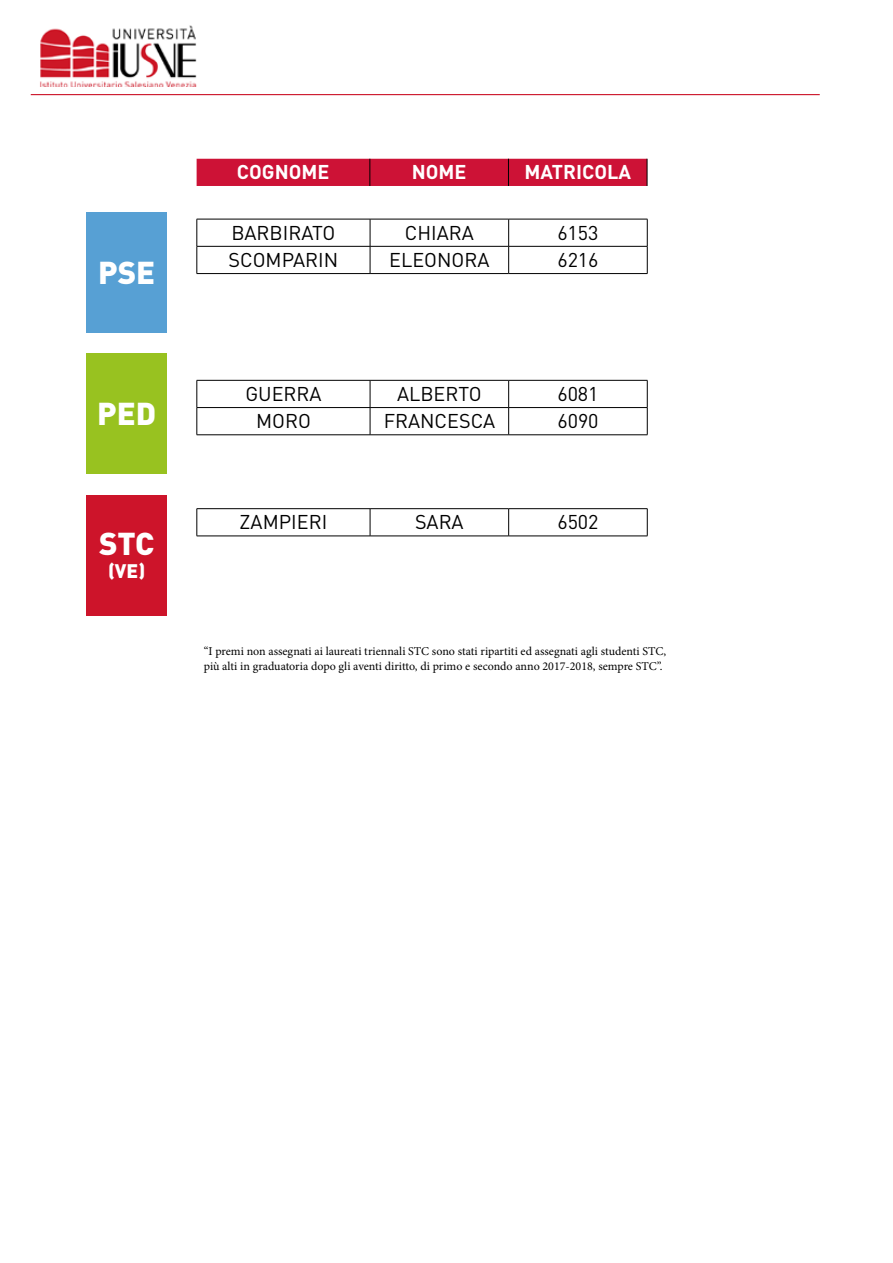
<style>
.page{position:relative;width:893px;height:1263px;background:#fff}
.page>*{position:absolute;margin:0;border:0;box-sizing:border-box;transform-origin:0 0}
.t1{font:900 31.35px "DIN";color:#fff}
.t2{font:19.8px "DIN";color:#000}
.t3{font:700 19.8px "DIN";color:#fff}
.t4{font:900 19.35px "DIN";color:#fff}
.t5{font:12px/14.4px "Minion Pro";color:#000}
</style>
<div class="page">
<hr style="left:197px;top:219px;width:173px;height:1px;background:#000">
<hr style="left:370px;top:219px;width:139px;height:1px;background:#000">
<hr style="left:509px;top:219px;width:138px;height:1px;background:#000">
<hr style="left:197px;top:246px;width:173px;height:1px;background:#000">
<svg style="left:197px;top:219px;width:1px;height:54px"></svg>
<hr style="left:370px;top:246px;width:139px;height:1px;background:#000">
<svg style="left:370px;top:219px;width:1px;height:54px"></svg>
<hr style="left:509px;top:246px;width:138px;height:1px;background:#000">
<svg style="left:508px;top:219px;width:1px;height:54px"></svg>
<svg style="left:647px;top:219px;width:1px;height:54px"></svg>
<hr style="left:197px;top:273px;width:173px;height:1px;background:#000">
<hr style="left:370px;top:273px;width:139px;height:1px;background:#000">
<hr style="left:509px;top:273px;width:138px;height:1px;background:#000">
<hr style="left:197px;top:508px;width:173px;height:1px;background:#000">
<svg style="left:197px;top:509px;width:1px;height:27px"></svg>
<hr style="left:370px;top:508px;width:139px;height:1px;background:#000">
<svg style="left:370px;top:509px;width:1px;height:27px"></svg>
<hr style="left:509px;top:508px;width:138px;height:1px;background:#000">
<svg style="left:508px;top:509px;width:1px;height:27px"></svg>
<svg style="left:647px;top:509px;width:1px;height:27px"></svg>
<hr style="left:197px;top:536px;width:173px;height:1px;background:#000">
<hr style="left:370px;top:536px;width:139px;height:1px;background:#000">
<hr style="left:509px;top:536px;width:138px;height:1px;background:#000">
<hr style="left:197px;top:380px;width:173px;height:1px;background:#000">
<hr style="left:370px;top:380px;width:139px;height:1px;background:#000">
<hr style="left:509px;top:380px;width:138px;height:1px;background:#000">
<hr style="left:197px;top:407px;width:173px;height:1px;background:#000">
<svg style="left:197px;top:380px;width:1px;height:54px"></svg>
<hr style="left:370px;top:407px;width:139px;height:1px;background:#000">
<svg style="left:370px;top:380px;width:1px;height:54px"></svg>
<hr style="left:509px;top:407px;width:138px;height:1px;background:#000">
<svg style="left:508px;top:380px;width:1px;height:54px"></svg>
<svg style="left:647px;top:380px;width:1px;height:55px"></svg>
<hr style="left:197px;top:434px;width:173px;height:1px;background:#000">
<hr style="left:370px;top:434px;width:139px;height:1px;background:#000">
<hr style="left:509px;top:434px;width:138px;height:1px;background:#000">
<div style="left:86px;top:212px;width:81px;height:121px;background:#57a0d4"></div>
<div style="left:86px;top:495px;width:81px;height:121px;background:#cd142a"></div>
<div style="left:86px;top:353px;width:81px;height:121px;background:#98c220"></div>
<div style="left:197px;top:159px;width:451px;height:27px;background:#cd1236"></div>
<hr style="left:31px;top:94px;width:789px;height:1px;background:#cc1329">
<img style="left:40px;top:25px;width:157px;height:62px">
<h1 class="t1" style="left:98px;top:251px;width:59px">PSE</h1>
<h1 class="t1" style="left:97px;top:393px;width:60px">PED</h1>
<h1 class="t1" style="left:99px;top:522px;width:57px">STC</h1>
<h3 class="t4" style="left:108px;top:558px;width:39px">(VE)</h3>
<h2 class="t3" style="left:237px;top:159px;width:94px">COGNOME</h2>
<h2 class="t3" style="left:412px;top:159px;width:56px">NOME</h2>
<h2 class="t3" style="left:524px;top:159px;width:108px">MATRICOLA</h2>
<h2 class="t2" style="left:231px;top:220px;width:106px">BARBIRATO</h2>
<h2 class="t2" style="left:405px;top:220px;width:71px">CHIARA</h2>
<h2 class="t2" style="left:557px;top:220px;width:43px">6153</h2>
<h2 class="t2" style="left:229px;top:247px;width:111px">SCOMPARIN</h2>
<h2 class="t2" style="left:389px;top:247px;width:102px">ELEONORA</h2>
<h2 class="t2" style="left:557px;top:247px;width:43px">6216</h2>
<h2 class="t2" style="left:245px;top:381px;width:78px">GUERRA</h2>
<h2 class="t2" style="left:397px;top:381px;width:86px">ALBERTO</h2>
<h2 class="t2" style="left:557px;top:381px;width:43px">6081</h2>
<h2 class="t2" style="left:256px;top:409px;width:56px">MORO</h2>
<h2 class="t2" style="left:384px;top:409px;width:113px">FRANCESCA</h2>
<h2 class="t2" style="left:557px;top:409px;width:43px">6090</h2>
<h2 class="t2" style="left:240px;top:510px;width:89px">ZAMPIERI</h2>
<h2 class="t2" style="left:415px;top:510px;width:50px">SARA</h2>
<h2 class="t2" style="left:557px;top:510px;width:43px">6502</h2>
<p class="t5" style="left:204px;top:644px;width:464px">“I premi non assegnati ai laureati triennali STC sono stati ripartiti ed assegnati agli studenti STC, più alti in graduatoria dopo gli aventi diritto, di primo e secondo anno 2017-2018, sempre STC”.</p>
</div>
